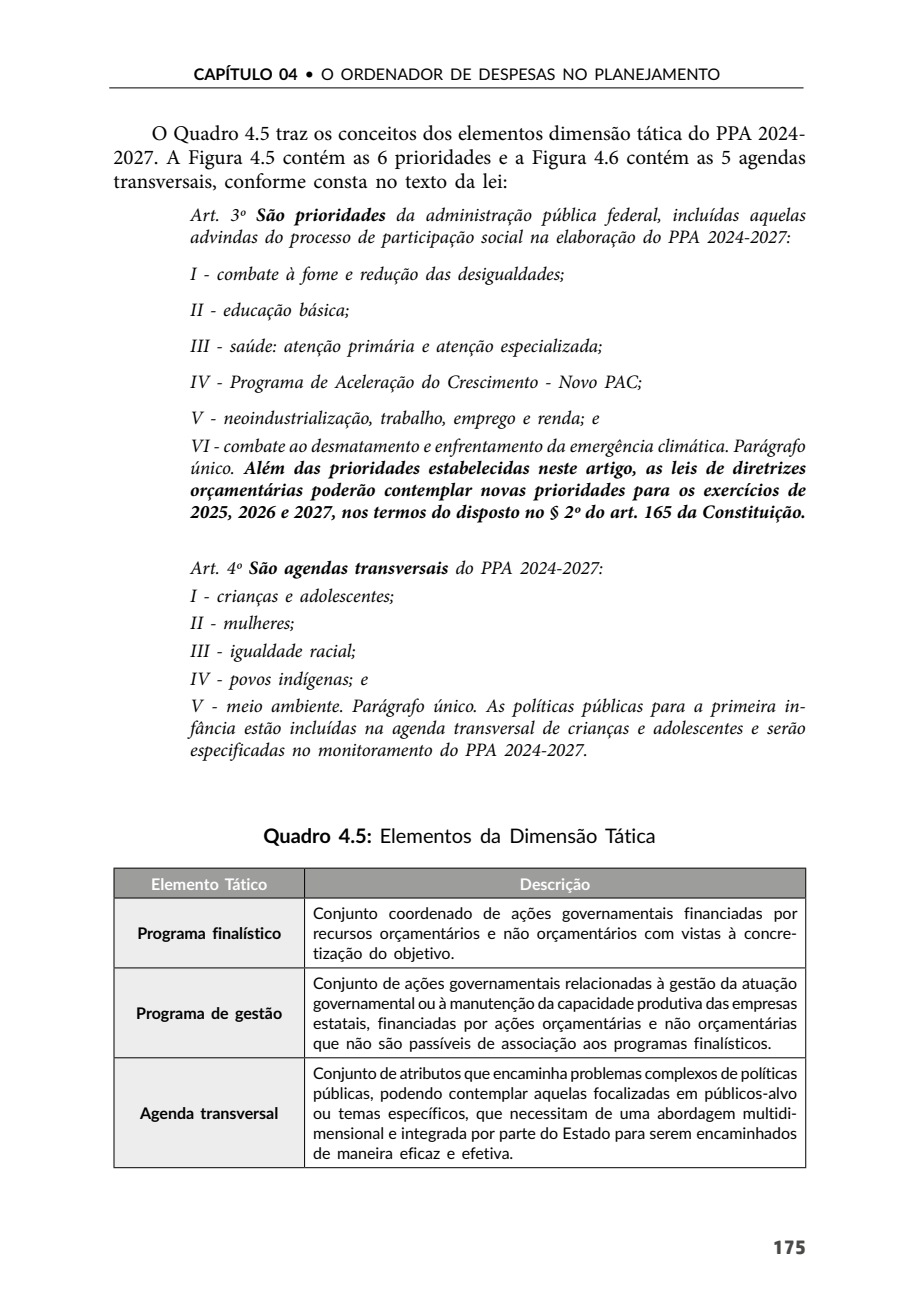
<style>
.page{position:relative;width:908px;height:1304px;background:#fff}
.page>*{position:absolute;margin:0;border:0;box-sizing:border-box;transform-origin:0 0}
.t1{font:21px/24px "Minion Pro";letter-spacing:-.005em;color:#000;text-align:justify}
.t2{font:20px "Lato";color:#000}
.t3{font:700 20px "HP Simplified";color:#4a4a49}
.t4{font:italic 19px/27.6px "Minion Pro";letter-spacing:-.005em;color:#000}
.t5{font:italic 700 19px/22px "Minion Pro";color:#000;text-align:justify}
.t6{font:16px/20px "Lato";color:#000;text-align:justify}
.t7{font:700 16px "Lato";color:#000}
.t8{font:700 16px "Lato";color:#fff}
.s1{font-weight:700}
.s2{font-weight:400}
</style>
<div class="page">
<hr style="left:109px;top:88px;width:694px;height:1px;background:#000">
<div style="left:114px;top:898px;width:190px;height:269px;background:#ededed"></div>
<svg style="left:305px;top:898px;width:499px;height:269px"></svg>
<div style="left:113px;top:868px;width:692px;height:29px;background:#9d9d9c"></div>
<hr style="left:113px;top:897px;width:191px;height:1px;background:#000">
<hr style="left:113px;top:898px;width:1px;height:69px;background:#000">
<hr style="left:304px;top:897px;width:501px;height:1px;background:#000">
<hr style="left:304px;top:898px;width:1px;height:69px;background:#000">
<hr style="left:804px;top:898px;width:1px;height:69px;background:#000">
<hr style="left:113px;top:967px;width:191px;height:1px;background:#000">
<hr style="left:113px;top:968px;width:1px;height:89px;background:#000">
<hr style="left:304px;top:967px;width:501px;height:1px;background:#000">
<hr style="left:304px;top:968px;width:1px;height:89px;background:#000">
<hr style="left:804px;top:968px;width:1px;height:89px;background:#000">
<hr style="left:113px;top:1057px;width:191px;height:1px;background:#000">
<hr style="left:113px;top:1058px;width:1px;height:109px;background:#000">
<hr style="left:304px;top:1057px;width:501px;height:1px;background:#000">
<hr style="left:304px;top:1058px;width:1px;height:109px;background:#000">
<hr style="left:804px;top:1058px;width:1px;height:109px;background:#000">
<hr style="left:113px;top:1167px;width:191px;height:1px;background:#000">
<hr style="left:304px;top:1167px;width:501px;height:1px;background:#000">
<p class="t6" style="left:194px;top:64px;width:527px"><span class="s1">CAPÍTULO 04</span> • O ORDENADOR DE DESPESAS NO PLANEJAMENTO</p>
<h1 class="t1" style="left:113px;top:121px;width:693px;text-indent:38px">O Quadro 4.5 traz os conceitos dos elementos dimensão tática do PPA 2024- 2027. A Figura 4.5 contém as 6 prioridades e a Figura 4.6 contém as 5 agendas transversais, conforme consta no texto da lei:</h1>
<p class="t4" style="left:190px;top:204px;width:616px;line-height:22px">Art. 3º <span class="s1">São prioridades</span> da administração pública federal, incluídas aquelas advindas do processo de participação social na elaboração do PPA 2024-2027:</p>
<p class="t4" style="left:190px;top:255px;width:453px;line-height:36.2px">I - combate à fome e redução das desigualdades;<br>II - educação básica;<br>III - saúde: atenção primária e atenção especializada;<br>IV - Programa de Aceleração do Crescimento - Novo PAC; V - neoindustrialização, trabalho, emprego e renda; e</p>
<p class="t5" style="left:190px;top:434px;width:616px"><span class="s2">VI - combate ao desmatamento e enfrentamento da emergência climática. Parágrafo único.</span> Além das prioridades estabelecidas neste artigo, as leis de diretrizes orçamentárias poderão contemplar novas prioridades para os exercícios de 2025, 2026 e 2027, nos termos do disposto no § 2º do art. 165 da Constituição.</p>
<p class="t4" style="left:190px;top:554px;width:616px">Art. 4º <span class="s1">São agendas transversais</span> do PPA 2024-2027:<br>I - crianças e adolescentes;<br>II - mulheres;<br>III - igualdade racial;<br>IV - povos indígenas; e<br>V - meio ambiente. Parágrafo único. As políticas públicas para a primeira in-</p>
<p class="t4" style="left:190px;top:717px;width:616px;line-height:22px">fância estão incluídas na agenda transversal de crianças e adolescentes e serão especificadas no monitoramento do PPA 2024-2027.</p>
<p class="t2" style="left:263px;top:821px;width:393px"><span class="s1">Quadro 4.5:</span> Elementos da Dimensão Tática</p>
<p class="t8" style="left:151px;top:872px;width:118px">Elemento Tático</p>
<p class="t8" style="left:519px;top:872px;width:72px">Descrição</p>
<p class="t7" style="left:137px;top:922px;width:145px">Programa finalístico</p>
<p class="t6" style="left:313px;top:903px;width:485px">Conjunto coordenado de ações governamentais financiadas por recursos orçamentários e não orçamentários com vistas à concre&shy;tização do objetivo.</p>
<p class="t7" style="left:136px;top:1002px;width:147px">Programa de gestão</p>
<p class="t7" style="left:140px;top:1102px;width:140px">Agenda transversal</p>
<p class="t6" style="left:313px;top:973px;width:485px">Conjunto de ações governamentais relacionadas à gestão da atuação governamental ou à manutenção da capacidade produtiva das empresas estatais, financiadas por ações orçamentárias e não orçamentárias que não são passíveis de associação aos programas finalísticos.</p>
<p class="t6" style="left:313px;top:1063px;width:485px">Conjunto de atributos que encaminha problemas complexos de políticas públicas, podendo contemplar aquelas focalizadas em públicos-alvo ou temas específicos, que necessitam de uma abordagem multidi&shy;mensional e integrada por parte do Estado para serem encaminhados de maneira eficaz e efetiva.</p>
<p class="t3" style="left:772px;top:1235px;width:34px">175</p>
</div>
